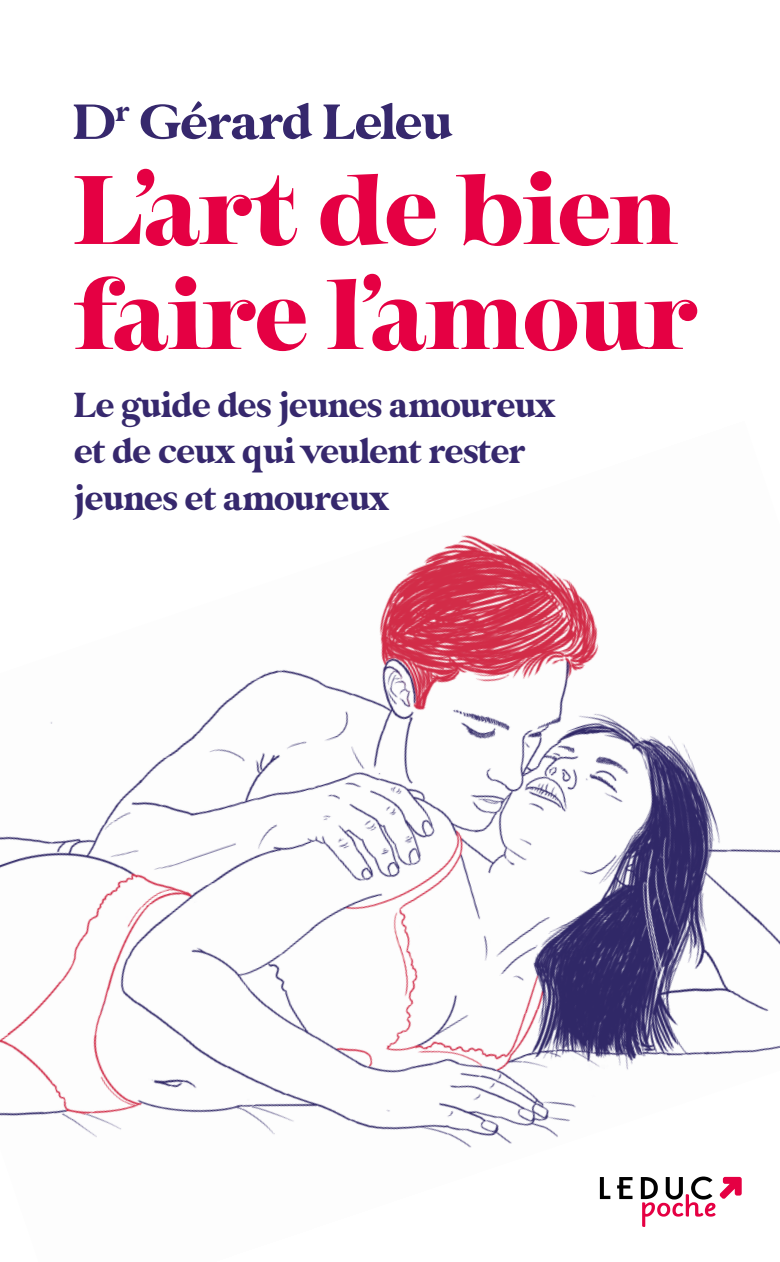
<style>
.page{position:relative;width:780px;height:1262px;background:#fff}
.page>*{position:absolute;margin:0;border:0;box-sizing:border-box;transform-origin:0 0}
.t1{font:900 95px/105px "Temeraire Display";letter-spacing:-.02em;color:#e50043}
.t2{font:55px "Glamour Absolute Extended";letter-spacing:-.005em;color:#36286d}
.t3{font:38.75px/46.5px "Glamour Absolute";color:#36286d}
</style>
<div class="page">
<img style="left:0;top:535px;width:780px;height:692px">
<svg style="left:600px;top:1176px;width:10px;height:23px"></svg>
<svg style="left:617px;top:1176px;width:15px;height:23px"></svg>
<svg style="left:640px;top:1176px;width:101px;height:50px"></svg>
<h2 class="t2" style="left:74px;top:88px;width:379px">D<sup>r</sup> Gérard Leleu</h2>
<h1 class="t1" style="left:74px;top:158px;width:625px">L’art de bien faire l’amour</h1>
<p class="t3" style="left:74px;top:382px;width:482px">Le guide des jeunes amoureux et de ceux qui veulent rester jeunes et amoureux</p>
</div>
